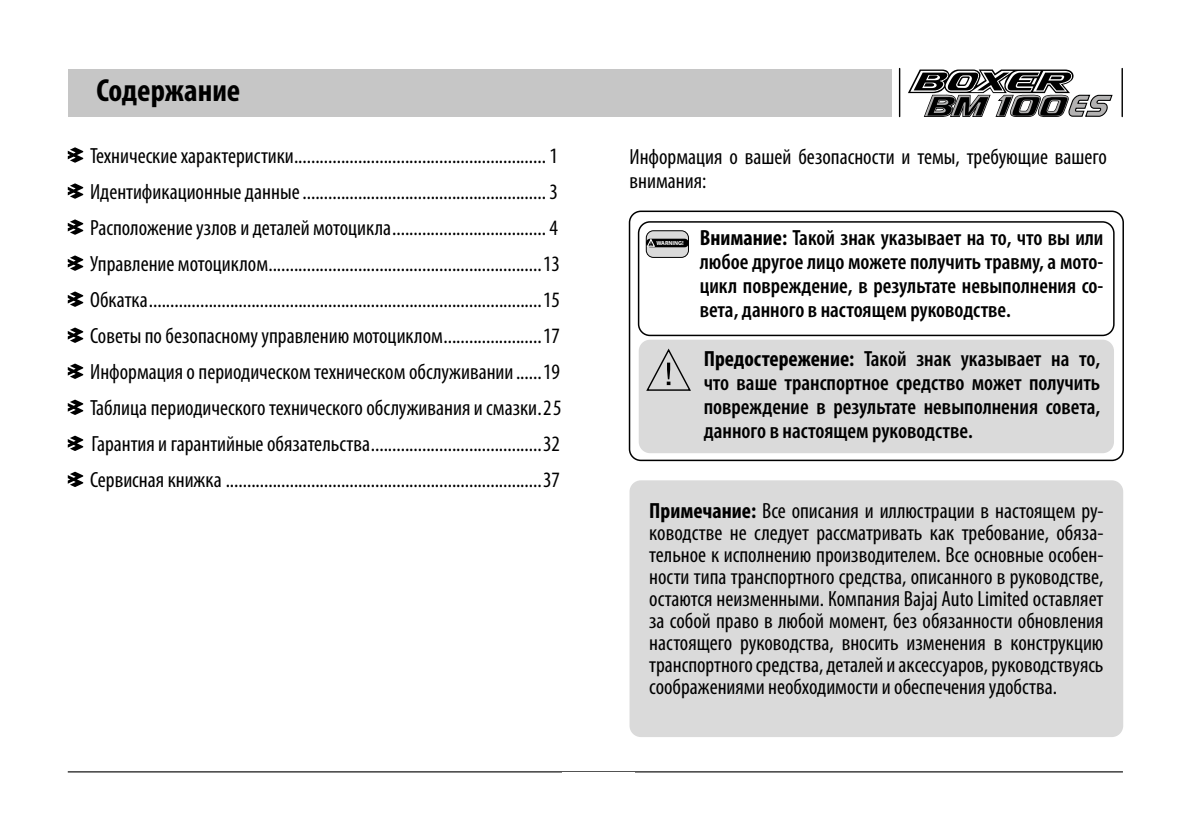
<style>
.page{position:relative;width:1191px;height:840px;background:#fff}
.page>*{position:absolute;margin:0;border:0;box-sizing:border-box;transform-origin:0 0}
.t1{font:700 condensed 32px "Myriad Pro";color:#000}
.t2{font:condensed 22px/36px "Myriad Pro";color:#000}
.t3{font:600 condensed 22px/24px "Myriad Pro";color:#000;text-align:justify}
.t4{font:700 5.8px "Myriad Pro";color:#fff}
.s1{font-weight:700}
</style>
<div class="page">
<hr style="left:68px;top:770px;width:1055px;height:2px;background:#000">
<div style="left:68px;top:68px;width:823px;height:48px;background:#c6c6c6"></div>
<hr style="left:1121px;top:68px;width:2px;height:48px;background:#000">
<hr style="left:899px;top:68px;width:1px;height:48px;background:#000">
<svg style="left:908px;top:69px;width:205px;height:48px"></svg>
<div style="left:629px;top:480px;width:494px;height:256px;background:#dadada;border-radius:11px"></div>
<div style="left:646px;top:230px;width:42px;height:27px;background:#dadada;border-radius:7px"></div>
<div style="left:646px;top:230px;width:43px;height:27px;border:1px solid #000;border-radius:7px"></div>
<div style="left:647px;top:239px;width:41px;height:7px;background:#000;border-radius:3px"></div>
<div style="left:646px;top:238px;width:43px;height:9px;border:2px solid #000;border-radius:3px"></div>
<svg style="left:647px;top:239px;width:7px;height:7px"></svg>
<svg style="left:68px;top:147px;width:15px;height:15px"></svg>
<svg style="left:68px;top:183px;width:15px;height:15px"></svg>
<svg style="left:68px;top:219px;width:15px;height:15px"></svg>
<svg style="left:68px;top:255px;width:15px;height:15px"></svg>
<svg style="left:68px;top:291px;width:15px;height:15px"></svg>
<svg style="left:68px;top:327px;width:15px;height:15px"></svg>
<svg style="left:68px;top:363px;width:15px;height:15px"></svg>
<svg style="left:68px;top:399px;width:15px;height:15px"></svg>
<svg style="left:68px;top:435px;width:15px;height:15px"></svg>
<svg style="left:68px;top:471px;width:15px;height:15px"></svg>
<div style="left:629px;top:210px;width:495px;height:251px;border:2px solid #000;border-radius:11px"></div>
<div style="left:639px;top:339px;width:475px;height:114px;background:#dadada;border-radius:11px"></div>
<svg style="left:646px;top:348px;width:45px;height:43px"></svg>
<div style="left:638px;top:221px;width:476px;height:115px;border:2px solid #000;border-radius:11px"></div>
<h1 class="t1" style="left:96px;top:73px;width:145px">Содержание</h1>
<p class="t2" style="left:90px;top:138px;width:473px">Технические характеристики........................................................... 1<br>Идентификационные данные......................................................... 3<br>Расположение узлов и деталей мотоцикла.................................... 4<br>Управление мотоциклом................................................................13<br>Обкатка............................................................................................15<br>Советы по безопасному управлению мотоциклом.......................17<br>Информация о периодическом техническом обслуживании ......19<br>Таблица периодического технического обслуживания и смазки.25<br>Гарантия и гарантийные обязательства........................................32<br>Сервисная книжка ..........................................................................37</p>
<p class="t2" style="left:629px;top:145px;width:479px;line-height:24px">Информация о вашей безопасности и темы, требующие вашего внимания:</p>
<p class="t3" style="left:699px;top:226px;width:405px"><span class="s1">Внимание:</span> Такой знак указывает на то, что вы или любое другое лицо можете получить травму, а мото&shy;цикл повреждение, в результате невыполнения со&shy;вета, данного в настоящем руководстве.</p>
<p class="t4" style="left:656px;top:239px;width:29px">WARNING!</p>
<p class="t3" style="left:703px;top:347px;width:398px"><span class="s1">Предостережение:</span> Такой знак указывает на то, что ваше транспортное средство может получить повреждение в результате невыполнения совета, данного в настоящем руководстве.</p>
<p class="t2" style="left:649px;top:500px;width:456px;line-height:22px;text-align:justify"><span class="s1">Примечание:</span> Все описания и иллюстрации в настоящем ру&shy;ководстве не следует рассматривать как требование, обяза&shy;тельное к исполнению производителем. Все основные особен&shy;ности типа транспортного средства, описанного в руководстве, остаются неизменными. Компания Bajaj Auto Limited оставляет за собой право в любой момент, без обязанности обновления настоящего руководства, вносить изменения в конструкцию транспортного средства, деталей и аксессуаров, руководствуясь соображениями необходимости и обеспечения удобства.</p>
</div>
